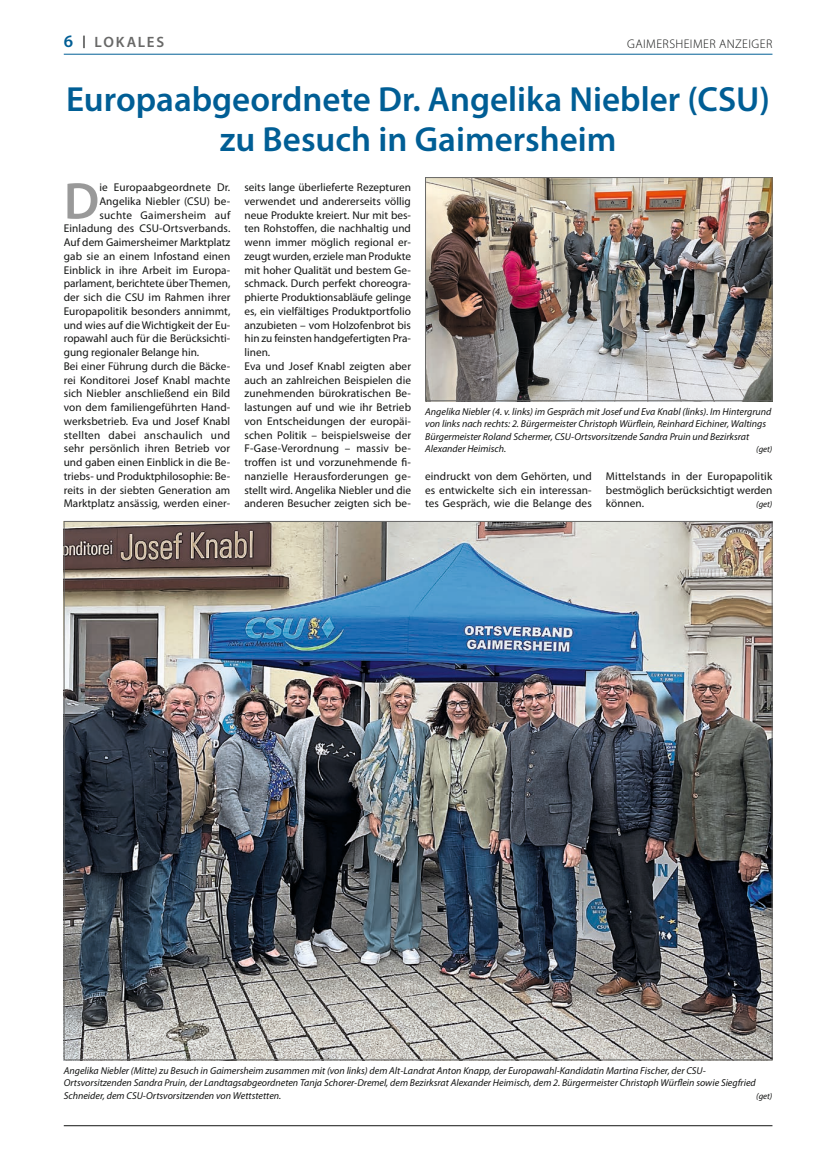
<style>
.page{position:relative;width:815px;height:1152px;background:#fff}
.page>*{position:absolute;margin:0;border:0;box-sizing:border-box;transform-origin:0 0}
.Grundschrift_Textanfang_Initial{font:600 52px "Myriad Pro";color:#999}
.Überschrift_4sp{font:600 35px/40px "Myriad Pro";color:#005e95;text-align:center}
.t1{font:600 15px "Myriad Pro";letter-spacing:.11em;color:#686867}
.t2{font:300 12.5px "Myriad Pro";letter-spacing:.035em;color:#131413}
.Grundschrift{font:11.25px/13.8px "Myriad Pro";color:#131413;text-align:justify}
.Grundschrift_Textanfang_Initial-2{font:11.25px "Myriad Pro";letter-spacing:.005em;color:#131413}
.Grundschrift_Textanfang_Initial-3{font:11.25px "Myriad Pro";letter-spacing:.03em;color:#131413}
.Bildtext{font:italic 10px/12.5px "Myriad Pro";color:#131413}
.Bildtext-2{font:italic 8.75px "Myriad Pro";color:#131413}
.Grundschrift-2{font:italic 8.75px "Myriad Pro";color:#131413}
.s1{font-size:17.5px;color:#005e95}
</style>
<div class="page">
<hr style="left:64px;top:1125px;width:708px;height:1px;background:#131413">
<hr style="left:64px;top:54px;width:708px;height:1px;background:#005e95">
<img style="left:427px;top:179px;width:343px;height:220px">
<div style="left:425px;top:177px;width:347px;height:224px;border:1px solid #686867"></div>
<img style="left:66px;top:523px;width:704px;height:535px">
<p class="t1" style="left:64px;top:33px;width:102px"><span class="s1">6</span> <sup>|</sup> LOKALES</p>
<p class="t2" style="left:627px;top:36px;width:147px">GAIMERSHEIMER ANZEIGER</p>
<p class="Überschrift_4sp" style="left:66px;top:79px;width:705px">Europaabgeordnete Dr. Angelika Niebler (CSU) zu Besuch in Gaimersheim</p>
<p class="Grundschrift_Textanfang_Initial" style="left:64px;top:168px;width:37px">D</p>
<p class="Grundschrift_Textanfang_Initial-2" style="left:99px;top:181px;width:132px">ie Europaabgeordnete Dr.</p>
<p class="Grundschrift" style="left:244px;top:181px;width:168px">seits lange überlieferte Rezepturen verwendet und andererseits völlig neue Produkte kreiert. Nur mit bes&shy;ten Rohstoffen, die nachhaltig und wenn immer möglich regional er&shy;zeugt wurden, erziele man Produkte mit hoher Qualität und bestem Ge&shy;schmack. Durch perfekt choreogra&shy;phierte Produktionsabläufe gelinge es, ein vielfältiges Produktportfolio anzubieten – vom Holzofenbrot bis hin zu feinsten handgefertigten Pra&shy;linen.</p>
<p class="Grundschrift" style="left:244px;top:359px;width:168px">Eva und Josef Knabl zeigten aber auch an zahlreichen Beispielen die zunehmenden bürokratischen Be&shy;lastungen auf und wie ihr Betrieb von Entscheidungen der europäi&shy;schen Politik – beispielsweise der F-Gase-Verordnung – massiv be&shy;troffen ist und vorzunehmende fi&shy;nanzielle Herausforderungen ge&shy;stellt wird. Angelika Niebler und die anderen Besucher zeigten sich be-</p>
<p class="Grundschrift_Textanfang_Initial-2" style="left:99px;top:195px;width:132px">Angelika Niebler (CSU) be-</p>
<p class="Grundschrift_Textanfang_Initial-3" style="left:99px;top:209px;width:132px">suchte Gaimersheim auf</p>
<p class="Grundschrift_Textanfang_Initial-2" style="left:64px;top:222px;width:168px">Einladung des CSU-Ortsverbands.</p>
<p class="Grundschrift_Textanfang_Initial-2" style="left:64px;top:236px;width:168px">Auf dem Gaimersheimer Marktplatz</p>
<p class="Grundschrift_Textanfang_Initial-2" style="left:64px;top:250px;width:168px">gab sie an einem Infostand einen</p>
<p class="Grundschrift_Textanfang_Initial-2" style="left:64px;top:264px;width:168px">Einblick in ihre Arbeit im Europa-</p>
<p class="Grundschrift_Textanfang_Initial-2" style="left:64px;top:277px;width:168px">parlament, berichtete über Themen,</p>
<p class="Grundschrift_Textanfang_Initial-2" style="left:64px;top:291px;width:168px">der sich die CSU im Rahmen ihrer</p>
<p class="Grundschrift_Textanfang_Initial-2" style="left:64px;top:305px;width:168px">Europapolitik besonders annimmt,</p>
<p class="Grundschrift_Textanfang_Initial-2" style="left:64px;top:319px;width:168px">und wies auf die Wichtigkeit der Eu-</p>
<p class="Grundschrift_Textanfang_Initial-2" style="left:64px;top:332px;width:168px">ropawahl auch für die Berücksichti-</p>
<p class="Grundschrift_Textanfang_Initial-2" style="left:64px;top:346px;width:137px">gung regionaler Belange hin.</p>
<p class="Grundschrift" style="left:64px;top:359px;width:168px">Bei einer Führung durch die Bäcke&shy;rei Konditorei Josef Knabl machte sich Niebler anschließend ein Bild von dem familiengeführten Hand&shy;werksbetrieb. Eva und Josef Knabl stellten dabei anschaulich und sehr persönlich ihren Betrieb vor und gaben einen Einblick in die Be&shy;triebs- und Produktphilosophie: Be&shy;reits in der siebten Generation am Marktplatz ansässig, werden einer-</p>
<p class="Bildtext" style="left:425px;top:405px;width:348px">Angelika Niebler (4. v. links) im Gespräch mit Josef und Eva Knabl (links). Im Hintergrund von links nach rechts: 2. Bürgermeister Christoph Würflein, Reinhard Eichiner, Waltings Bürgermeister Roland Schermer, CSU-Ortsvorsitzende Sandra Pruin und Bezirksrat Alexander Heimisch.</p>
<p class="Bildtext-2" style="left:756px;top:445px;width:18px">(get)</p>
<p class="Grundschrift" style="left:425px;top:469px;width:168px">eindruckt von dem Gehörten, und es entwickelte sich ein interessan&shy;tes Gespräch, wie die Belange des</p>
<p class="Grundschrift" style="left:606px;top:469px;width:168px">Mittelstands in der Europapolitik bestmöglich berücksichtigt werden können.</p>
<p class="Grundschrift-2" style="left:756px;top:500px;width:18px">(get)</p>
<p class="Bildtext" style="left:64px;top:1064px;width:694px">Angelika Niebler (Mitte) zu Besuch in Gaimersheim zusammen mit (von links) dem Alt-Landrat Anton Knapp, der Europawahl-Kandidatin Martina Fischer, der CSU-<br>Ortsvorsitzenden Sandra Pruin, der Landtagsabgeordneten Tanja Schorer-Dremel, dem Bezirksrat Alexander Heimisch, dem 2. Bürgermeister Christoph Würflein sowie Siegfried<br>Schneider, dem CSU-Ortsvorsitzenden von Wettstetten.</p>
<p class="Bildtext-2" style="left:756px;top:1091px;width:18px">(get)</p>
</div>
